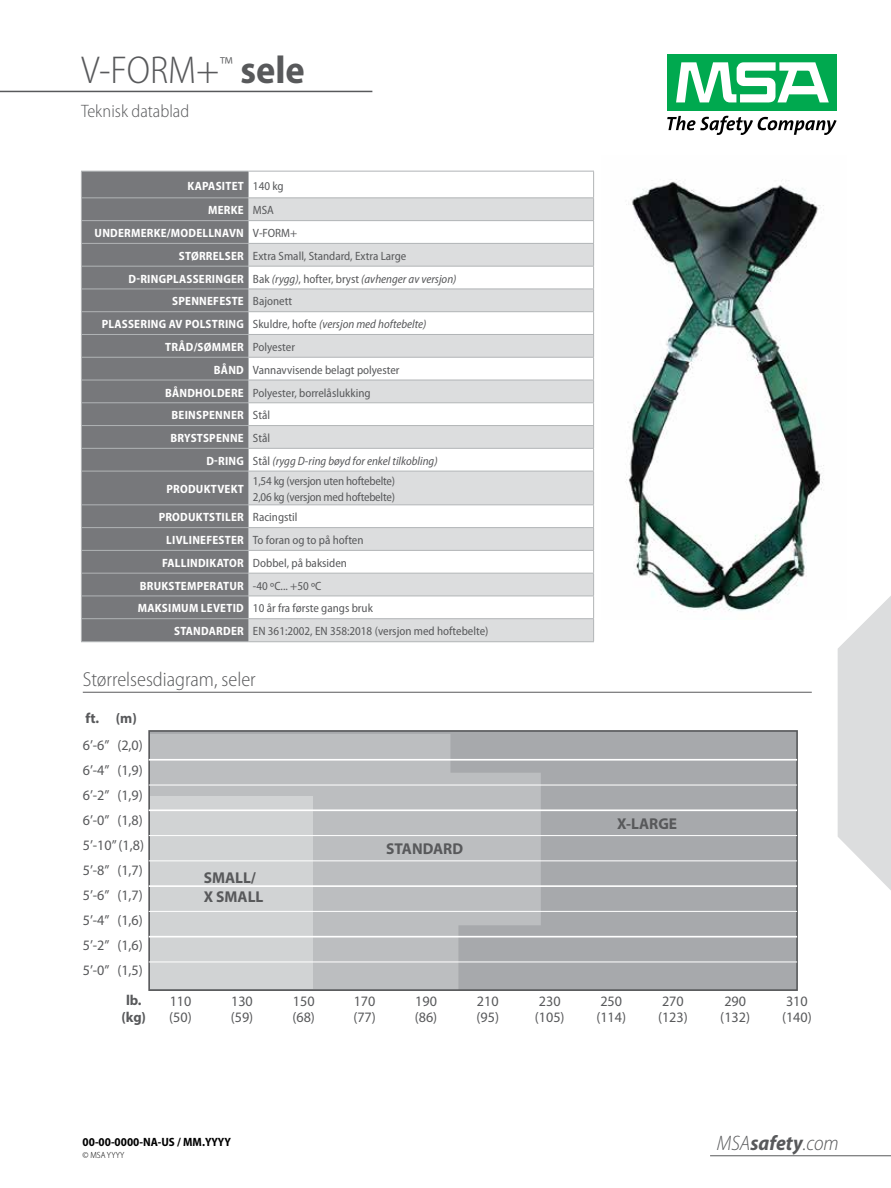
<style>
.page{position:relative;width:891px;height:1188px;background:#fff}
.page>*{position:absolute;margin:0;border:0;box-sizing:border-box;transform-origin:0 0}
.t1{font:300 semi-condensed 39px "Myriad Pro";color:#58595b}
.t2{font:italic 300 semi-condensed 21px "Myriad Pro";color:#58595b}
.t3{font:300 semi-condensed 20.25px "Myriad Pro";color:#58595b}
.t4{font:300 semi-condensed 18px "Myriad Pro";color:#58595b}
.t5{font:700 15.75px/18.9px "Myriad Pro";color:#58595b}
.t6{font:14.4px/15.8px "Myriad Pro";color:#58595b}
.t7{font:700 14.4px/17.2px "Myriad Pro";color:#58595b;text-align:center}
.t8{font:semi-condensed 12px "Myriad Pro";color:#58595b}
.t9{font:700 semi-condensed 12px/24.8px "Myriad Pro";letter-spacing:.02em;color:#fff}
.t10{font:italic semi-condensed 12px "Myriad Pro";color:#58595b}
.t11{font:semi-condensed 12px/16.4px "Myriad Pro";letter-spacing:-.02em;color:#58595b}
.t12{font:700 semi-condensed 12px "Myriad Pro";color:#000}
.t13{font:300 semi-condensed 9px "Myriad Pro";letter-spacing:.02em;color:#000}
.s1{font-weight:700}
.s2{font-weight:400;color:#58595b}
.s3{font-weight:700;color:#fff}
.s4{font-weight:700;font-style:normal;color:#fff}
.s5{font-style:normal}
</style>
<div class="page">
<div style="left:668px;top:54px;width:169px;height:57px;background:#00a94f"></div>
<svg style="left:676px;top:62px;width:153px;height:41px"></svg>
<svg style="left:667px;top:116px;width:170px;height:19px"></svg>
<hr style="left:0;top:91px;width:372px;height:1px;background:#58595b">
<svg style="left:838px;top:596px;width:53px;height:294px"></svg>
<div style="left:82px;top:172px;width:166px;height:469px;background:#77787b"></div>
<div style="left:249px;top:619px;width:344px;height:22px;background:#dcddde"></div>
<svg style="left:249px;top:472px;width:344px;height:124px;fill:#dcddde"></svg>
<hr style="left:81px;top:171px;width:167px;height:1px;background:#b1b4b6">
<hr style="left:248px;top:171px;width:346px;height:1px;background:#b1b4b6">
<hr style="left:81px;top:197px;width:167px;height:1px;background:#b1b4b6">
<hr style="left:81px;top:220px;width:167px;height:1px;background:#b1b4b6">
<hr style="left:81px;top:243px;width:167px;height:1px;background:#b1b4b6">
<hr style="left:81px;top:266px;width:167px;height:1px;background:#b1b4b6">
<hr style="left:81px;top:289px;width:167px;height:1px;background:#b1b4b6">
<hr style="left:81px;top:311px;width:167px;height:1px;background:#b1b4b6">
<hr style="left:81px;top:334px;width:167px;height:1px;background:#b1b4b6">
<hr style="left:81px;top:357px;width:167px;height:1px;background:#b1b4b6">
<hr style="left:81px;top:380px;width:167px;height:1px;background:#b1b4b6">
<hr style="left:81px;top:402px;width:167px;height:1px;background:#b1b4b6">
<hr style="left:81px;top:425px;width:167px;height:1px;background:#b1b4b6">
<hr style="left:81px;top:448px;width:167px;height:1px;background:#b1b4b6">
<svg style="left:81px;top:172px;width:1px;height:299px"></svg>
<hr style="left:81px;top:471px;width:167px;height:1px;background:#b1b4b6">
<hr style="left:81px;top:471px;width:1px;height:33px;background:#b1b4b6">
<hr style="left:81px;top:504px;width:167px;height:1px;background:#b1b4b6">
<hr style="left:81px;top:527px;width:167px;height:1px;background:#b1b4b6">
<hr style="left:81px;top:550px;width:167px;height:1px;background:#b1b4b6">
<hr style="left:81px;top:573px;width:167px;height:1px;background:#b1b4b6">
<hr style="left:81px;top:596px;width:167px;height:1px;background:#b1b4b6">
<hr style="left:81px;top:618px;width:167px;height:1px;background:#b1b4b6">
<svg style="left:81px;top:505px;width:1px;height:136px"></svg>
<hr style="left:81px;top:641px;width:167px;height:1px;background:#b1b4b6">
<svg style="left:248px;top:172px;width:346px;height:299px"></svg>
<hr style="left:248px;top:448px;width:346px;height:1px;background:#b1b4b6">
<hr style="left:248px;top:471px;width:346px;height:1px;background:#b1b4b6">
<hr style="left:248px;top:471px;width:1px;height:33px;background:#b1b4b6">
<hr style="left:593px;top:471px;width:1px;height:33px;background:#b1b4b6">
<hr style="left:248px;top:504px;width:346px;height:1px;background:#b1b4b6">
<hr style="left:248px;top:527px;width:346px;height:1px;background:#b1b4b6">
<hr style="left:248px;top:550px;width:346px;height:1px;background:#b1b4b6">
<hr style="left:248px;top:573px;width:346px;height:1px;background:#b1b4b6">
<hr style="left:248px;top:596px;width:346px;height:1px;background:#b1b4b6">
<hr style="left:248px;top:618px;width:346px;height:1px;background:#b1b4b6">
<svg style="left:248px;top:505px;width:1px;height:136px"></svg>
<svg style="left:593px;top:505px;width:1px;height:136px"></svg>
<hr style="left:248px;top:641px;width:346px;height:1px;background:#b1b4b6">
<img style="left:626px;top:179px;width:221px;height:441px">
<hr style="left:710px;top:1155px;width:181px;height:1px;background:#58595b">
<hr style="left:83px;top:692px;width:729px;height:1px;background:#58595b">
<div style="left:541px;top:734px;width:254px;height:254px;background:#a7a9ac"></div>
<svg style="left:151px;top:734px;width:390px;height:254px;background:#b9bbbe"></svg>
<div style="left:149px;top:796px;width:163px;height:193px;background:#d1d3d4"></div>
<div style="left:148px;top:730px;width:650px;height:261px;border:2px solid #58595b"></div>
<hr style="left:149px;top:759px;width:648px;height:2px;background:#fff">
<hr style="left:149px;top:785px;width:648px;height:1px;background:#fff">
<hr style="left:149px;top:809px;width:648px;height:2px;background:#fff">
<hr style="left:149px;top:835px;width:648px;height:1px;background:#fff">
<hr style="left:149px;top:860px;width:648px;height:1px;background:#fff">
<hr style="left:149px;top:885px;width:648px;height:2px;background:#fff">
<hr style="left:149px;top:911px;width:648px;height:1px;background:#fff">
<hr style="left:149px;top:936px;width:648px;height:2px;background:#fff">
<hr style="left:149px;top:962px;width:648px;height:1px;background:#fff">
<h1 class="t1" style="left:81px;top:47px;width:225px">V-FORM+<sup>™</sup> <span class="s1">sele</span></h1>
<h3 class="t4" style="left:81px;top:101px;width:110px">Teknisk datablad</h3>
<p class="t9" style="left:208px;top:173px;width:77px;text-indent:-21px">KAPASITET <span class="s2">140 kg<br></span>MERKE <span class="s2">MSA</span></p>
<p class="t9" style="left:95px;top:220px;width:204px">UNDERMERKE/MODELLNAVN <span class="s2">V-FORM+</span></p>
<p class="t8" style="left:179px;top:248px;width:229px"><span class="s3">STØRRELSER</span> Extra Small, Standard, Extra Large</p>
<p class="t10" style="left:129px;top:271px;width:329px"><span class="s4">D-RINGPLASSERINGER</span> <span class="s5">Bak</span> (rygg)<span class="s5">, hofter, bryst</span> (avhenger av versjon)</p>
<p class="t9" style="left:172px;top:289px;width:121px">SPENNEFESTE <span class="s2">Bajonett</span></p>
<p class="t10" style="left:102px;top:317px;width:326px"><span class="s4">PLASSERING AV POLSTRING</span> <span class="s5">Skuldre, hofte</span> (versjon med hoftebelte)</p>
<p class="t9" style="left:165px;top:334px;width:131px">TRÅD/SØMMER <span class="s2">Polyester</span></p>
<p class="t8" style="left:214px;top:362px;width:187px"><span class="s3">BÅND</span> Vannavvisende belagt polyester</p>
<p class="t8" style="left:165px;top:385px;width:207px"><span class="s3">BÅNDHOLDERE</span> Polyester, borrelåslukking</p>
<p class="t9" style="left:172px;top:403px;width:100px">BEINSPENNER <span class="s2">Stål</span></p>
<p class="t9" style="left:170px;top:425px;width:101px">BRYSTSPENNE <span class="s2">Stål</span></p>
<p class="t10" style="left:206px;top:454px;width:233px"><span class="s4">D-RING</span> <span class="s5">Stål</span> (rygg D-ring bøyd for enkel tilkobling)</p>
<p class="t9" style="left:166px;top:476px;width:79px">PRODUKTVEKT</p>
<p class="t11" style="left:253px;top:473px;width:144px">1,54 kg (versjon uten hoftebelte)<br>2,06 kg (versjon med hoftebelte)</p>
<p class="t9" style="left:159px;top:505px;width:140px">PRODUKTSTILER <span class="s2">Racingstil</span></p>
<p class="t8" style="left:166px;top:533px;width:199px"><span class="s3">LIVLINEFESTER</span> To foran og to på hoften</p>
<p class="t8" style="left:162px;top:556px;width:186px"><span class="s3">FALLINDIKATOR</span> Dobbel, på baksiden</p>
<p class="t9" style="left:140px;top:573px;width:183px">BRUKSTEMPERATUR <span class="s2">-40 ºC... +50 ºC</span></p>
<p class="t8" style="left:138px;top:601px;width:236px"><span class="s3">MAKSIMUM LEVETID</span> 10 år fra første gangs bruk</p>
<p class="t8" style="left:174px;top:624px;width:316px"><span class="s3">STANDARDER</span> EN 361:2002, EN 358:2018 (versjon med hoftebelte)</p>
<h3 class="t3" style="left:83px;top:667px;width:175px">Størrelsesdiagram, seler</h3>
<p class="t7" style="left:85px;top:709px;width:53px">ft. (m)</p>
<p class="t6" style="left:83px;top:733px;width:63px;line-height:24.9px;text-align:justify">6’-6” (2,0)<br>6’-4” (1,9)<br>6’-2” (1,9)<br>6’-0” (1,8)<br>5’-10” (1,8)<br>5’-8” (1,7)<br>5’-6” (1,7)<br>5’-4” (1,6)<br>5’-2” (1,6)<br>5’-0” (1,5)</p>
<p class="t7" style="left:121px;top:991px;width:26px">lb. (kg)</p>
<p class="t6" style="left:169px;top:993px;width:24px">110 (50)</p>
<p class="t6" style="left:231px;top:993px;width:24px">130 (59)</p>
<p class="t6" style="left:292px;top:993px;width:24px">150 (68)</p>
<p class="t6" style="left:353px;top:993px;width:24px">170 (77)</p>
<p class="t6" style="left:415px;top:993px;width:24px">190 (86)</p>
<p class="t6" style="left:477px;top:993px;width:24px">210 (95)</p>
<p class="t6" style="left:535px;top:993px;width:31px">230 (105)</p>
<p class="t6" style="left:596px;top:993px;width:31px">250 (114)</p>
<p class="t6" style="left:658px;top:993px;width:31px">270 (123)</p>
<p class="t6" style="left:720px;top:993px;width:31px">290 (132)</p>
<p class="t6" style="left:782px;top:993px;width:31px">310 (140)</p>
<h3 class="t5" style="left:617px;top:814px;width:62px">X-LARGE</h3>
<h3 class="t5" style="left:386px;top:839px;width:78px">STANDARD</h3>
<h3 class="t5" style="left:204px;top:867px;width:61px">SMALL/<br>X SMALL</h3>
<p class="t12" style="left:83px;top:1134px;width:150px">00-00-0000-NA-US / MM.YYYY</p>
<h2 class="t2" style="left:717px;top:1131px;width:123px">MSA<span class="s1">safety</span>.com</h2>
<p class="t13" style="left:83px;top:1149px;width:43px">© MSA YYYY</p>
</div>
